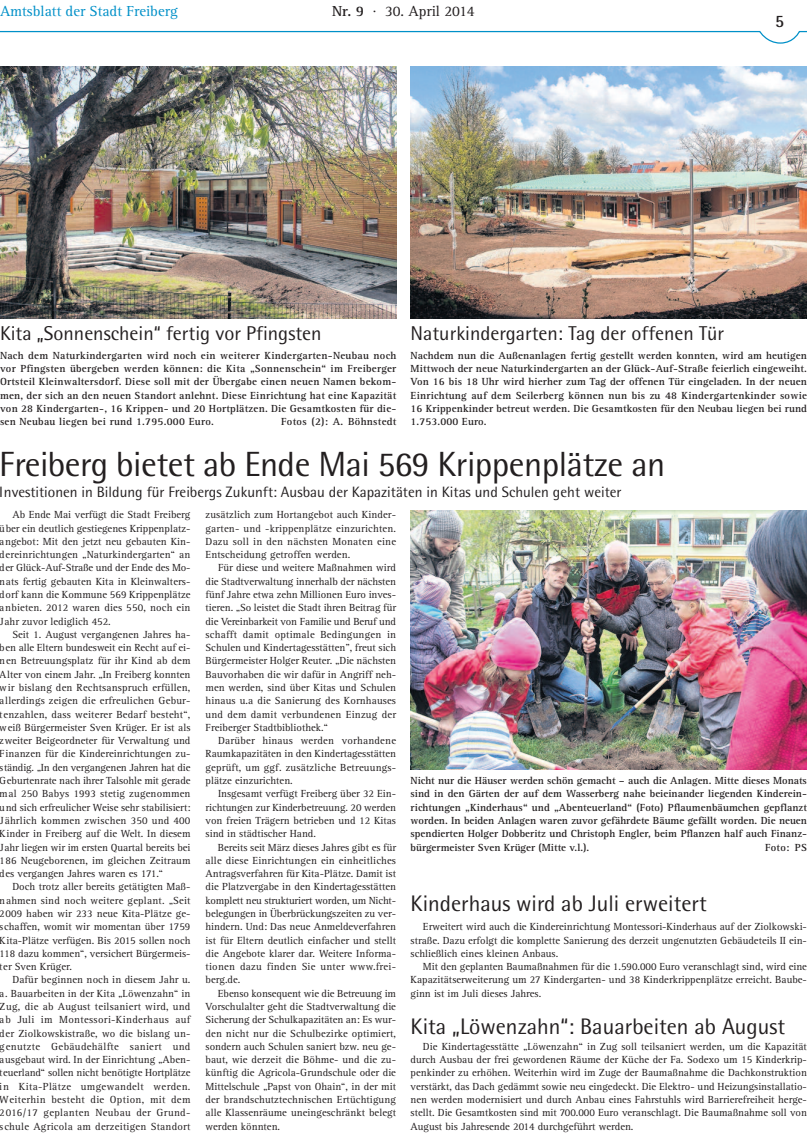
<style>
.page{position:relative;width:807px;height:1134px;background:#fff}
.page>*{position:absolute;margin:0;border:0;box-sizing:border-box;transform-origin:0 0}
.t1{font:35px "Rotis Semi Sans";letter-spacing:-.015em;color:#231f20}
.t2{font:22.5px "Rotis Semi Sans";color:#231f20}
.t3{font:20px "Rotis Semi Sans";color:#231f20}
.t4{font:700 17.5px "Rotis Semi Sans";color:#231f20;scale:.95 1}
.t5{font:15px "Rotis Semi Sans";color:#231f20}
.t6{font:15px "Rotis Serif";color:#0090c8}
.t7{font:15px "Rotis Serif";color:#231f20}
.t8{font:10.62px/13.2px "Rotis Serif";color:#231f20;text-align:justify}
.t9{font:700 10.62px/13.2px "Rotis Serif";letter-spacing:.01em;color:#231f20;text-align:justify}
.s1{font-weight:700}
</style>
<div class="page">
<img style="left:0;top:66px;width:396px;height:253px">
<img style="left:411px;top:66px;width:396px;height:253px">
<img style="left:411px;top:510px;width:396px;height:260px">
<svg style="left:0;top:30px;width:807px;height:14px"></svg>
<h3 class="t6" style="left:0;top:6px;width:179px">Amtsblatt der Stadt Freiberg</h3>
<h3 class="t7" style="left:332px;top:6px;width:144px"><span class="s1">Nr. 9</span> · 30. April 2014</h3>
<h3 class="t4" style="left:775px;top:15px;width:11px">5</h3>
<h3 class="t3" style="left:0;top:326px;width:323px">Kita „Sonnenschein“ fertig vor Pfingsten</h3>
<p class="t9" style="left:0;top:350px;width:398px">Nach dem Naturkindergarten wird noch ein weiterer Kindergarten-Neubau noch vor Pfingsten übergeben werden können: die Kita „Sonnenschein“ im Freiberger Ortsteil Kleinwaltersdorf. Diese soll mit der Übergabe einen neuen Namen bekom&shy;men, der sich an den neuen Standort anlehnt. Diese Einrichtung hat eine Kapazität von 28 Kindergarten-, 16 Krippen- und 20 Hortplätzen. Die Gesamtkosten für die&shy;sen Neubau liegen bei rund 1.795.000 Euro.</p>
<h3 class="t3" style="left:411px;top:326px;width:315px">Naturkindergarten: Tag der offenen Tür</h3>
<p class="t9" style="left:411px;top:350px;width:398px">Nachdem nun die Außenanlagen fertig gestellt werden konnten, wird am heutigen Mittwoch der neue Naturkindergarten an der Glück-Auf-Straße feierlich eingeweiht.<br>Von 16 bis 18 Uhr wird hierher zum Tag der offenen Tür eingeladen. In der neuen Einrichtung auf dem Seilerberg können nun bis zu 48 Kindergartenkinder sowie 16 Krippenkinder betreut werden. Die Gesamtkosten für den Neubau liegen bei rund 1.753.000 Euro.</p>
<h1 class="t1" style="left:0;top:452px;width:667px">Freiberg bietet ab Ende Mai 569 Krippenplätze an</h1>
<h3 class="t5" style="left:0;top:487px;width:623px">Investitionen in Bildung für Freibergs Zukunft: Ausbau der Kapazitäten in Kitas und Schulen geht weiter</h3>
<p class="t9" style="left:281px;top:416px;width:117px">Fotos (2): A. Böhnstedt</p>
<p class="t8" style="left:0;top:509px;width:192px;text-indent:12px">Ab Ende Mai verfügt die Stadt Freiberg über ein deutlich gestiegenes Krippenplatz&shy;angebot: Mit den jetzt neu gebauten Kin&shy;dereinrichtungen „Naturkindergarten“ an der Glück-Auf-Straße und der Ende des Mo&shy;nats fertig gebauten Kita in Kleinwalters&shy;dorf kann die Kommune 569 Krippenplätze anbieten. 2012 waren dies 550, noch ein Jahr zuvor lediglich 452.</p>
<p class="t8" style="left:0;top:629px;width:192px;text-indent:12px">Seit 1. August vergangenen Jahres ha&shy;ben alle Eltern bundesweit ein Recht auf ei&shy;nen Betreuungsplatz für ihr Kind ab dem Alter von einem Jahr. „In Freiberg konnten wir bislang den Rechtsanspruch erfüllen, allerdings zeigen die erfreulichen Gebur&shy;tenzahlen, dass weiterer Bedarf besteht“, weiß Bürgermeister Sven Krüger. Er ist als zweiter Beigeordneter für Verwaltung und Finanzen für die Kindereinrichtungen zu&shy;ständig. „In den vergangenen Jahren hat die Geburtenrate nach ihrer Talsohle mit gerade mal 250 Babys 1993 stetig zugenommen und sich erfreulicher Weise sehr stabilisiert:<br>Jährlich kommen zwischen 350 und 400<br>Kinder in Freiberg auf die Welt. In diesem Jahr liegen wir im ersten Quartal bereits bei 186 Neugeborenen, im gleichen Zeitraum des vergangen Jahres waren es 171.“</p>
<p class="t8" style="left:0;top:881px;width:192px;text-indent:12px">Doch trotz aller bereits getätigten Maß&shy;nahmen sind noch weitere geplant. „Seit 2009 haben wir 233 neue Kita-Plätze ge&shy;schaffen, womit wir momentan über 1759<br>Kita-Plätze verfügen. Bis 2015 sollen noch 118 dazu kommen“, versichert Bürgermeis&shy;ter Sven Krüger.</p>
<p class="t8" style="left:0;top:974px;width:192px;text-indent:12px">Dafür beginnen noch in diesem Jahr u. a. Bauarbeiten in der Kita „Löwenzahn“ in Zug, die ab August teilsaniert wird, und ab Juli im Montessori-Kinderhaus auf der Ziolkowskistraße, wo die bislang un&shy;genutzte Gebäudehälfte saniert und ausgebaut wird. In der Einrichtung „Aben&shy;teuerland“ sollen nicht benötigte Hortplätze in Kita-Plätze umgewandelt werden.<br>Weiterhin besteht die Option, mit dem 2016/17 geplanten Neubau der Grund&shy;schule Agricola am derzeitigen Standort</p>
<p class="t8" style="left:206px;top:509px;width:192px">zusätzlich zum Hortangebot auch Kinder&shy;garten- und -krippenplätze einzurichten.<br>Dazu soll in den nächsten Monaten eine Entscheidung getroffen werden.</p>
<p class="t8" style="left:206px;top:562px;width:192px;text-indent:12px">Für diese und weitere Maßnahmen wird die Stadtverwaltung innerhalb der nächsten fünf Jahre etwa zehn Millionen Euro inves&shy;tieren. „So leistet die Stadt ihren Beitrag für die Vereinbarkeit von Familie und Beruf und schafft damit optimale Bedingungen in Schulen und Kindertagesstätten", freut sich Bürgermeister Holger Reuter. „Die nächsten Bauvorhaben die wir dafür in Angriff neh&shy;men werden, sind über Kitas und Schulen hinaus u.a die Sanierung des Kornhauses und dem damit verbundenen Einzug der Freiberger Stadtbibliothek.“</p>
<p class="t8" style="left:206px;top:735px;width:192px;text-indent:12px">Darüber hinaus werden vorhandene Raumkapazitäten in den Kindertagesstätten geprüft, um ggf. zusätzliche Betreuungs&shy;plätze einzurichten.</p>
<p class="t8" style="left:206px;top:788px;width:192px;text-indent:12px">Insgesamt verfügt Freiberg über 32 Ein&shy;richtungen zur Kinderbetreuung. 20 werden von freien Trägern betrieben und 12 Kitas sind in städtischer Hand.</p>
<p class="t8" style="left:206px;top:841px;width:192px;text-indent:12px">Bereits seit März dieses Jahres gibt es für alle diese Einrichtungen ein einheitliches Antragsverfahren für Kita-Plätze. Damit ist die Platzvergabe in den Kindertagesstätten komplett neu strukturiert worden, um Nicht&shy;belegungen in Überbrückungszeiten zu ver&shy;hindern. Und: Das neue Anmeldeverfahren ist für Eltern deutlich einfacher und stellt die Angebote klarer dar. Weitere Informa&shy;tionen dazu finden Sie unter www.frei&shy;berg.de.</p>
<p class="t8" style="left:205px;top:988px;width:192px;text-indent:12px">Ebenso konsequent wie die Betreuung im Vorschulalter geht die Stadtverwaltung die Sicherung der Schulkapazitäten an: Es wur&shy;den nicht nur die Schulbezirke optimiert, sondern auch Schulen saniert bzw. neu ge&shy;baut, wie derzeit die Böhme- und die zu&shy;künftig die Agricola-Grundschule oder die Mittelschule „Papst von Ohain“, in der mit der brandschutztechnischen Ertüchtigung alle Klassenräume uneingeschränkt belegt werden könnten.</p>
<p class="t9" style="left:411px;top:775px;width:398px">Nicht nur die Häuser werden schön gemacht – auch die Anlagen. Mitte dieses Monats sind in den Gärten der auf dem Wasserberg nahe beieinander liegenden Kinderein&shy;richtungen „Kinderhaus“ und „Abenteuerland“ (Foto) Pflaumenbäumchen gepflanzt worden. In beiden Anlagen waren zuvor gefährdete Bäume gefällt worden. Die neuen spendierten Holger Dobberitz und Christoph Engler, beim Pflanzen half auch Finanz&shy;bürgermeister Sven Krüger (Mitte v.l.).</p>
<p class="t9" style="left:765px;top:841px;width:43px">Foto: PS</p>
<h2 class="t2" style="left:411px;top:896px;width:298px">Kinderhaus wird ab Juli erweitert</h2>
<p class="t8" style="left:411px;top:921px;width:398px;text-indent:12px">Erweitert wird auch die Kindereinrichtung Montessori-Kinderhaus auf der Ziolkowski&shy;straße. Dazu erfolgt die komplette Sanierung des derzeit ungenutzten Gebäudeteils II ein&shy;schließlich eines kleinen Anbaus.</p>
<p class="t8" style="left:411px;top:961px;width:398px;text-indent:12px">Mit den geplanten Baumaßnahmen für die 1.590.000 Euro veranschlagt sind, wird eine Kapazitätserweiterung um 27 Kindergarten- und 38 Kinderkrippenplätze erreicht. Baube&shy;ginn ist im Juli dieses Jahres.</p>
<h2 class="t2" style="left:411px;top:1018px;width:376px">Kita „Löwenzahn“: Bauarbeiten ab August</h2>
<p class="t8" style="left:411px;top:1041px;width:398px;text-indent:12px">Die Kindertagesstätte „Löwenzahn“ in Zug soll teilsaniert werden, um die Kapazität durch Ausbau der frei gewordenen Räume der Küche der Fa. Sodexo um 15 Kinderkrip&shy;penkinder zu erhöhen. Weiterhin wird im Zuge der Baumaßnahme die Dachkonstruktion verstärkt, das Dach gedämmt sowie neu eingedeckt. Die Elektro- und Heizungsinstallatio&shy;nen werden modernisiert und durch Anbau eines Fahrstuhls wird Barrierefreiheit herge&shy;stellt. Die Gesamtkosten sind mit 700.000 Euro veranschlagt. Die Baumaßnahme soll von August bis Jahresende 2014 durchgeführt werden.</p>
</div>
